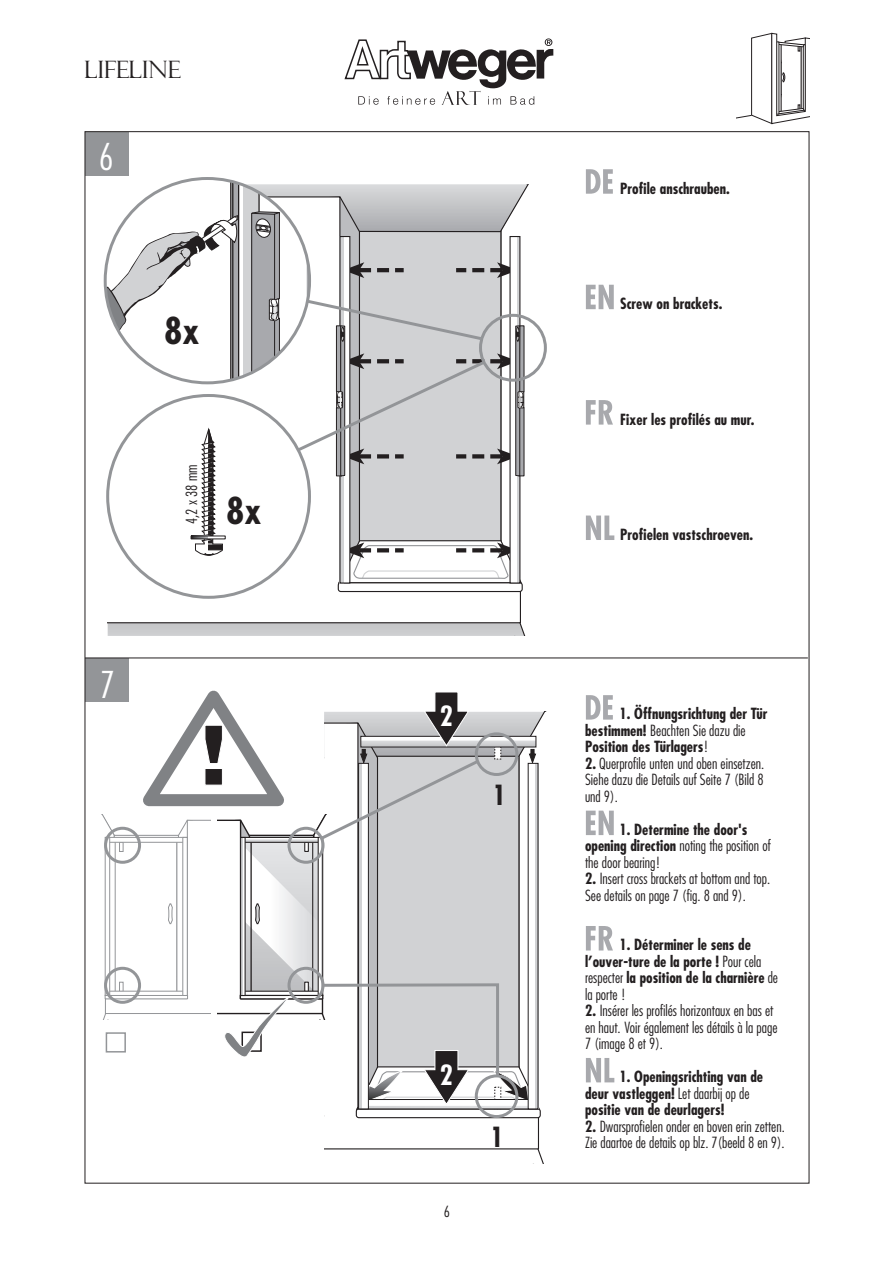
<style>
.page{position:relative;width:893px;height:1263px;background:#fff}
.page>*{position:absolute;margin:0;border:0;box-sizing:border-box;transform-origin:0 0}
.t1{font:700 condensed 36px "Futura Std";color:#231f20}
.t2{font:300 condensed 36px "Futura Std";color:#fff}
.t3{font:700 condensed 27px "Futura Std";color:#fff}
.t4{font:700 condensed 27px "Futura Std";color:#231f20}
.t5{font:24px "Felix Titling";color:#231f20}
.t6{font:700 condensed 15px/16.5px "Futura Std";color:#231f20}
.t7{font:300 condensed 15px/16.5px "Futura Std";color:#231f20}
.s1{font-weight:300}
.s2{font-weight:700}
</style>
<div class="page">
<svg style="left:101px;top:690px;width:446px;height:474px"></svg>
<div style="left:104px;top:967px;width:37px;height:37px;border:3px solid #939598;border-radius:50%"></div>
<div style="left:104px;top:827px;width:37px;height:37px;border:3px solid #939598;border-radius:50%"></div>
<div style="left:287px;top:967px;width:38px;height:37px;border:3px solid #939598;border-radius:50%"></div>
<div style="left:287px;top:827px;width:38px;height:37px;border:3px solid #939598;border-radius:50%"></div>
<div style="left:85px;top:132px;width:44px;height:44px;background:#939598"></div>
<div style="left:85px;top:658px;width:44px;height:44px;background:#939598"></div>
<hr style="left:85px;top:657px;width:723px;height:1px;background:#231f20">
<svg style="left:344px;top:38px;width:209px;height:67px"></svg>
<svg style="left:737px;top:32px;width:73px;height:93px"></svg>
<svg style="left:586px;top:169px;width:27px;height:25px"></svg>
<svg style="left:586px;top:285px;width:28px;height:24px"></svg>
<svg style="left:586px;top:515px;width:28px;height:25px"></svg>
<svg style="left:586px;top:400px;width:27px;height:25px"></svg>
<svg style="left:586px;top:695px;width:27px;height:25px"></svg>
<svg style="left:586px;top:811px;width:28px;height:24px"></svg>
<svg style="left:586px;top:1058px;width:28px;height:24px"></svg>
<svg style="left:586px;top:926px;width:27px;height:24px"></svg>
<svg style="left:105px;top:178px;width:442px;height:458px"></svg>
<div style="left:191px;top:536px;width:35px;height:3px;border:1px solid #231f20"></div>
<h3 class="t5" style="left:85px;top:56px;width:97px">LIFELINE</h3>
<h1 class="t2" style="left:99px;top:135px;width:16px">6</h1>
<h1 class="t1" style="left:164px;top:309px;width:37px">8x</h1>
<p class="t7" style="left:183px;top:524px;width:61px;rotate:-90deg">4,2 x 38 mm</p>
<h1 class="t1" style="left:226px;top:489px;width:37px">8x</h1>
<h1 class="t2" style="left:100px;top:663px;width:16px">7</h1>
<h2 class="t3" style="left:440px;top:699px;width:15px">2</h2>
<h2 class="t4" style="left:493px;top:779px;width:15px">1</h2>
<h2 class="t3" style="left:440px;top:1058px;width:15px">2</h2>
<p class="t7" style="left:444px;top:1203px;width:8px">6</p>
<h2 class="t4" style="left:490px;top:1121px;width:15px">1</h2>
<p class="t6" style="left:620px;top:180px;width:111px">Profile anschrauben.</p>
<p class="t6" style="left:620px;top:296px;width:104px">Screw on brackets.</p>
<p class="t6" style="left:620px;top:411px;width:136px">Fixer les profilés au mur.</p>
<p class="t6" style="left:620px;top:527px;width:134px">Profielen vastschroeven.</p>
<p class="t6" style="left:585px;top:705px;width:184px;text-indent:35px">1. Öffnungsrichtung der Tür bestimmen! <span class="s1">Beachten Sie dazu die<br></span>Position des Türlagers<span class="s1">!</span></p>
<p class="t7" style="left:585px;top:755px;width:181px;text-align:justify"><span class="s2">2.</span> Querprofile unten und oben einsetzen.<br>Siehe dazu die Details auf Seite 7 (Bild 8 und 9).</p>
<p class="t6" style="left:585px;top:821px;width:187px;text-indent:35px">1. Determine the door's opening direction <span class="s1">noting the position of the door bearing!</span></p>
<p class="t7" style="left:585px;top:870px;width:187px"><span class="s2">2.</span> Insert cross brackets at bottom and top.<br>See details on page 7 (fig. 8 and 9).</p>
<p class="t6" style="left:585px;top:936px;width:195px;text-indent:35px">1. Déterminer le sens de l’ouver-ture de la porte ! <span class="s1">Pour cela respecter</span> la position de la charnière <span class="s1">de la porte !</span></p>
<p class="t7" style="left:585px;top:1002px;width:194px"><span class="s2">2.</span> Insérer les profilés horizontaux en bas et en haut. Voir également les détails à la page<br>7 (image 8 et 9).</p>
<p class="t6" style="left:585px;top:1068px;width:180px;text-indent:35px">1. Openingsrichting van de deur vastleggen! <span class="s1">Let daarbij op de </span>positie van de deurlagers!</p>
<p class="t7" style="left:585px;top:1118px;width:201px"><span class="s2">2.</span> Dwarsprofielen onder en boven erin zetten.<br>Zie daartoe de details op blz. 7(beeld 8 en 9).</p>
</div>
